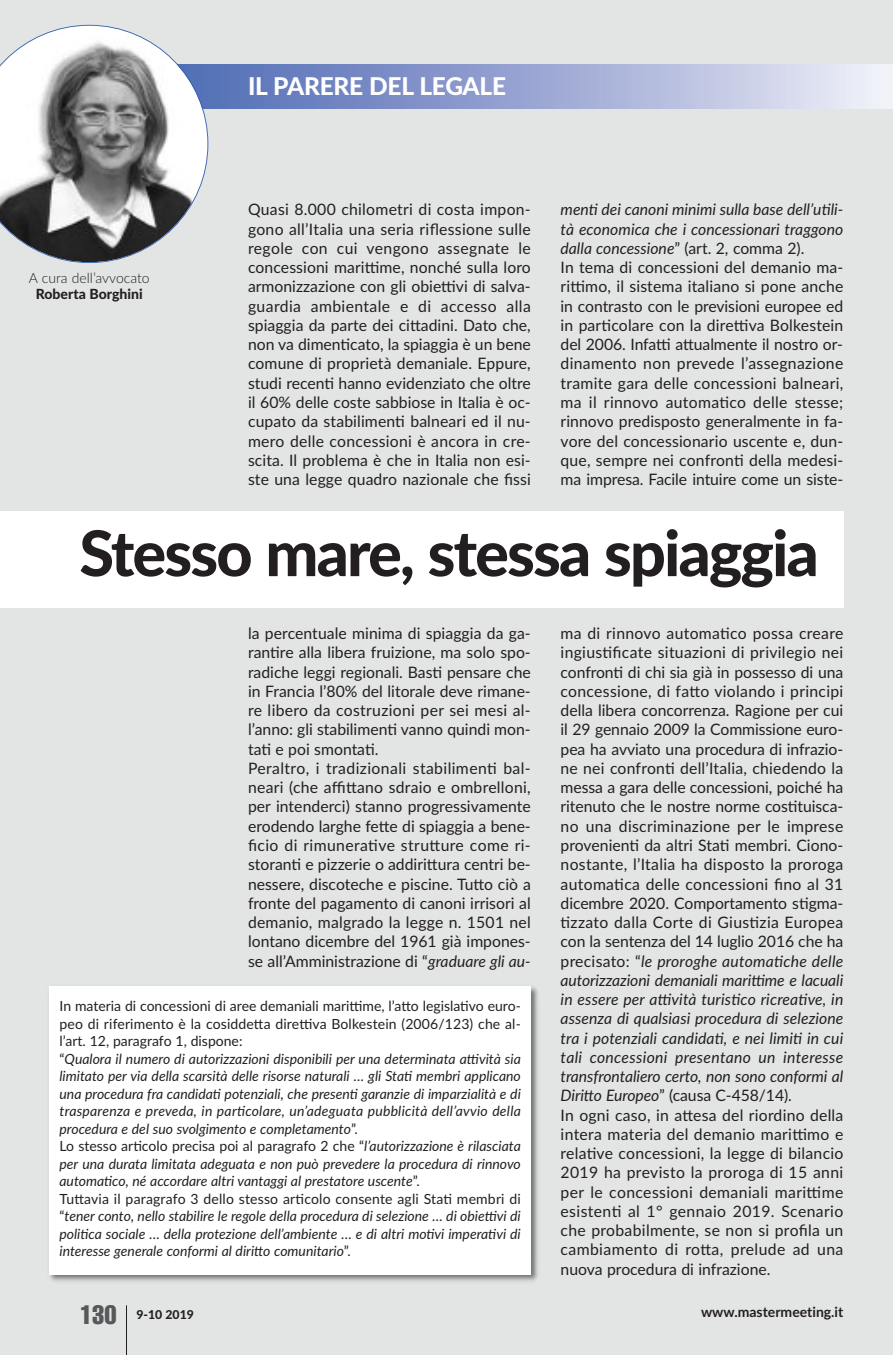
<style>
.page{position:relative;width:893px;height:1355px;background:#fff}
.page>*{position:absolute;margin:0;border:0;box-sizing:border-box;transform-origin:0 0}
.t1{font:800 63px "Lato";letter-spacing:-.03em;color:#231f20}
.t2{font:extra-condensed 26.25px "Helvetica";color:#57585a}
.t3{font:800 24.5px "Lato";letter-spacing:-.01em;color:#fff}
.t4{font:15.75px/19.2px "Lato";letter-spacing:.005em;color:#231f20}
.t5{font:italic 14px/17.5px "Lato";color:#231f20}
.t6{font:700 14px "Lato";color:#231f20}
.t7{font:300 14px "Lato";color:#231f20}
.t8{font:800 14px "Lato";color:#231f20}
.t9{font:800 12.25px "Lato";color:#231f20}
.s1{font-style:italic}
.s2{font-style:normal}
</style>
<div class="page">
<div style="left:0;top:0;width:893px;height:1354px;background:#e3e4e4"></div>
<hr style="left:126px;top:1305px;width:1px;height:49px;background:#231f20">
<img style="left:49px;top:986px;width:489px;height:296px">
<div style="left:50px;top:985px;width:481px;height:289px;background:#fff"></div>
<svg style="left:208px;top:64px;width:685px;height:44px;background:#a0acd6"></svg>
<svg style="left:0;top:25px;width:208px;height:238px"></svg>
<div style="left:0;top:511px;width:843px;height:96px;background:#fff"></div>
<p class="t7" style="left:29px;top:270px;width:122px">A cura dell’avvocato</p>
<p class="t8" style="left:36px;top:286px;width:108px">Roberta Borghini</p>
<h3 class="t3" style="left:248px;top:73px;width:260px">IL PARERE DEL LEGALE</h3>
<p class="t4" style="left:248px;top:200px;width:284px;text-align:justify">Quasi 8.000 chilometri di costa impon&shy;gono all’Italia una seria riflessione sulle regole con cui vengono assegnate le concessioni marittime, nonché sulla loro armonizzazione con gli obiettivi di salva&shy;guardia ambientale e di accesso alla spiaggia da parte dei cittadini. Dato che, non va dimenticato, la spiaggia è un bene comune di proprietà demaniale. Eppure, studi recenti hanno evidenziato che oltre il 60% delle coste sabbiose in Italia è oc&shy;cupato da stabilimenti balneari ed il nu&shy;mero delle concessioni è ancora in cre&shy;scita. Il problema è che in Italia non esi&shy;ste una legge quadro nazionale che fissi</p>
<p class="t4" style="left:561px;top:200px;width:284px"><span class="s1">menti dei canoni minimi sulla base dell’utili&shy;tà economica che i concessionari traggono dalla concessione</span>” (art. 2, comma 2).<br>In tema di concessioni del demanio ma&shy;rittimo, il sistema italiano si pone anche in contrasto con le previsioni europee ed in particolare con la direttiva Bolkestein del 2006. Infatti attualmente il nostro or&shy;dinamento non prevede l’assegnazione tramite gara delle concessioni balneari, ma il rinnovo automatico delle stesse; rinnovo predisposto generalmente in fa&shy;vore del concessionario uscente e, dun&shy;que, sempre nei confronti della medesi&shy;ma impresa. Facile intuire come un siste-</p>
<h1 class="t1" style="left:79px;top:517px;width:741px">Stesso mare, stessa spiaggia</h1>
<p class="t4" style="left:248px;top:624px;width:284px">la percentuale minima di spiaggia da ga&shy;rantire alla libera fruizione, ma solo spo&shy;radiche leggi regionali. Basti pensare che in Francia l’80% del litorale deve rimane&shy;re libero da costruzioni per sei mesi al&shy;l’anno: gli stabilimenti vanno quindi mon&shy;tati e poi smontati.<br>Peraltro, i tradizionali stabilimenti bal&shy;neari (che affittano sdraio e ombrelloni, per intenderci) stanno progressivamente erodendo larghe fette di spiaggia a bene&shy;ficio di rimunerative strutture come ri&shy;storanti e pizzerie o addirittura centri be&shy;nessere, discoteche e piscine. Tutto ciò a fronte del pagamento di canoni irrisori al demanio, malgrado la legge n. 1501 nel lontano dicembre del 1961 già impones&shy;se all’Amministrazione di “<span class="s1">graduare gli au-</span></p>
<p class="t5" style="left:59px;top:997px;width:463px"><span class="s2">In materia di concessioni di aree demaniali marittime, l’atto legislativo euro&shy;peo di riferimento è la cosiddetta direttiva Bolkestein (2006/123) che al&shy;l’art. 12, paragrafo 1, dispone:<br>“</span>Qualora il numero di autorizzazioni disponibili per una determinata attività sia limitato per via della scarsità delle risorse naturali … gli Stati membri applicano una procedura fra candidati potenziali, che presenti garanzie di imparzialità e di trasparenza e preveda, in particolare, un’adeguata pubblicità dell’avvio della procedura e del suo svolgimento e completamento<span class="s2">”.<br>Lo stesso articolo precisa poi al paragrafo 2 che “</span>l’autorizzazione è rilasciata per una durata limitata adeguata e non può prevedere la procedura di rinnovo automatico, né accordare altri vantaggi al prestatore uscente<span class="s2">”.<br>Tuttavia il paragrafo 3 dello stesso articolo consente agli Stati membri di “</span>tener conto, nello stabilire le regole della procedura di selezione … di obiettivi di politica sociale … della protezione dell’ambiente … e di altri motivi imperativi di interesse generale conformi al diritto comunitario<span class="s2">”.</span></p>
<p class="t4" style="left:561px;top:624px;width:284px">ma di rinnovo automatico possa creare ingiustificate situazioni di privilegio nei confronti di chi sia già in possesso di una concessione, di fatto violando i principi della libera concorrenza. Ragione per cui il 29 gennaio 2009 la Commissione euro&shy;pea ha avviato una procedura di infrazio&shy;ne nei confronti dell’Italia, chiedendo la messa a gara delle concessioni, poiché ha ritenuto che le nostre norme costituisca&shy;no una discriminazione per le imprese provenienti da altri Stati membri. Ciono&shy;nostante, l’Italia ha disposto la proroga automatica delle concessioni fino al 31 dicembre 2020. Comportamento stigma&shy;tizzato dalla Corte di Giustizia Europea con la sentenza del 14 luglio 2016 che ha precisato: “<span class="s1">le proroghe automatiche delle autorizzazioni demaniali marittime e lacuali in essere per attività turistico ricreative, in assenza di qualsiasi procedura di selezione tra i potenziali candidati, e nei limiti in cui tali concessioni presentano un interesse transfrontaliero certo, non sono conformi al Diritto Europeo</span>” (causa C-458/14).<br>In ogni caso, in attesa del riordino della intera materia del demanio marittimo e relative concessioni, la legge di bilancio 2019 ha previsto la proroga di 15 anni per le concessioni demaniali marittime esistenti al 1° gennaio 2019. Scenario che probabilmente, se non si profila un cambiamento di rotta, prelude ad una nuova procedura di infrazione.</p>
<h2 class="t2" style="left:80px;top:1305px;width:38px">130</h2>
<p class="t9" style="left:136px;top:1307px;width:59px">9-10 2019</p>
<p class="t6" style="left:701px;top:1303px;width:144px">www.mastermeeting.it</p>
</div>
